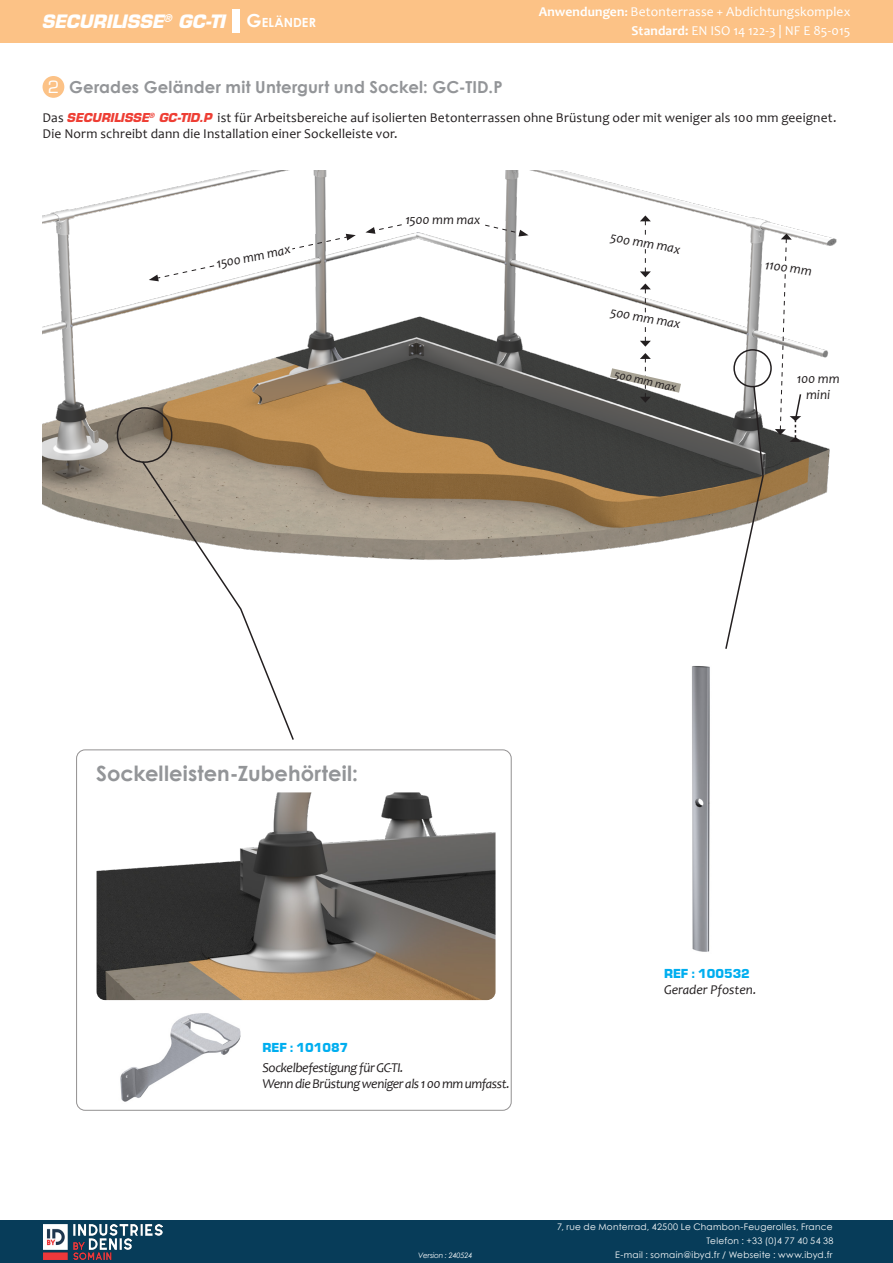
<style>
.page{position:relative;width:893px;height:1263px;background:#fff}
.page>*{position:absolute;margin:0;border:0;box-sizing:border-box;transform-origin:0 0}
.t1{font:700 21px "Century Gothic";color:#939598}
.t2{font:italic 700 18px "Eurostile LT Std";letter-spacing:-.01em;color:#fff}
.t3{font:700 16.5px "Century Gothic";letter-spacing:.01em;color:#939598}
.t4{font:16.5px "Eurostile";color:#fff}
.t5{font:13.5px "Candara";letter-spacing:.01em;color:#231f20}
.t6{font:italic 13.5px "Candara";letter-spacing:-.03em;color:#231f20}
.t7{font:13.5px/18.9px "Candara";letter-spacing:.01em;color:#fff;text-align:right}
.t8{font:italic 13.5px/16.2px "Candara";color:#231f20;text-align:center}
.t9{font:900 13.5px "Eurostile Becker";color:#00aeef}
.t10{font:italic 13.5px "Candara";letter-spacing:-.01em;color:#231f20}
.t11{font:italic 12px "Candara";color:#231f20}
.t12{font:9px/13.8px "Century Gothic";letter-spacing:.03em;color:#fff;text-align:right}
.t13{font:italic 7.5px "Century Gothic";letter-spacing:-.025em;color:#fff}
.s1{font-family:"Century Gothic";font-style:normal}
.s2{font-family:"Century Gothic";font-style:normal;font-size:12.6px}
.s3{font-weight:700}
.s4{font-weight:700;font-size:12px}
.s5{font-family:"Eurostile LT Std";font-weight:700;font-style:italic;font-size:12px;color:#ee3e34}
</style>
<div class="page">
<div style="left:0;top:0;width:893px;height:43px;background:#fcc286"></div>
<div style="left:232px;top:9px;width:8px;height:24px;background:#fff"></div>
<div style="left:0;top:1220px;width:893px;height:43px;background:#073c59"></div>
<img style="left:43px;top:1225px;width:120px;height:34px">
<img style="left:43px;top:170px;width:793px;height:390px">
<svg style="left:599px;top:283px;width:93px;height:64px"></svg>
<svg style="left:365px;top:215px;width:164px;height:21px"></svg>
<svg style="left:610px;top:353px;width:71px;height:50px"></svg>
<svg style="left:149px;top:234px;width:207px;height:47px"></svg>
<div style="left:405px;top:214px;width:76px;height:11px;background:#fff"></div>
<svg style="left:599px;top:215px;width:93px;height:62px"></svg>
<div style="left:43px;top:76px;width:21px;height:22px;background:#fcc286;border-radius:50%"></div>
<div style="left:117px;top:407px;width:55px;height:56px;border:2px solid #231f20;border-radius:50%"></div>
<svg style="left:140px;top:460px;width:155px;height:280px"></svg>
<img style="left:692px;top:666px;width:18px;height:286px">
<svg style="left:724px;top:234px;width:91px;height:415px"></svg>
<img style="left:97px;top:792px;width:398px;height:208px">
<img style="left:120px;top:1013px;width:121px;height:89px">
<h2 class="t2" style="left:41px;top:10px;width:276px">SECURILISSE<sup>®</sup> GC-TI <span class="s1">G</span><span class="s2">ELÄNDER</span></h2>
<p class="t7" style="left:539px;top:2px;width:313px"><span class="s3">Anwendungen</span><span class="s4">:</span> Betonterrasse + Abdichtungskomplex<br><span class="s3">Standard:</span> EN ISO 14 122-3 | NF E 85-015</p>
<p class="t4" style="left:48px;top:77px;width:13px">2</p>
<p class="t3" style="left:69px;top:75px;width:435px">Gerades Geländer mit Untergurt und Sockel: GC-TID.P</p>
<p class="t5" style="left:43px;top:109px;width:795px">Das <span class="s5">SECURILISSE</span><sup>®</sup> <span class="s5">GC-TID.P</span> ist für Arbeitsbereiche auf isolierten Betonterrassen ohne Brüstung oder mit weniger als 100 mm geeignet.</p>
<p class="t5" style="left:43px;top:125px;width:357px">Die Norm schreibt dann die Installation einer Sockelleiste vor.</p>
<p class="t6" style="left:215px;top:255px;width:77px;rotate:-11deg">1500 mm max</p>
<p class="t10" style="left:405px;top:211px;width:77px">1500 mm max</p>
<p class="t6" style="left:612px;top:229px;width:72px;rotate:10deg">500 mm max</p>
<p class="t6" style="left:612px;top:303px;width:72px;rotate:10deg">500 mm max</p>
<p class="t11" style="left:616px;top:366px;width:65px;rotate:13deg">500 mm max</p>
<p class="t6" style="left:767px;top:256px;width:49px;rotate:9deg">1100 mm</p>
<p class="t8" style="left:797px;top:370px;width:44px">100 mm mini</p>
<p class="t1" style="left:96px;top:758px;width:263px">Sockelleisten-Zubehörteil:</p>
<p class="t9" style="left:263px;top:1039px;width:87px">REF : 101087</p>
<p class="t6" style="left:263px;top:1059px;width:143px">Sockelbefestigung für GC-TI.</p>
<p class="t6" style="left:263px;top:1075px;width:249px">Wenn die Brüstung weniger als 1 00 mm umfasst.</p>
<p class="t9" style="left:664px;top:966px;width:87px">REF : 100532</p>
<p class="t8" style="left:664px;top:981px;width:94px">Gerader Pfosten.</p>
<p class="t12" style="left:557px;top:1220px;width:278px">7, rue de Monterrad, 42500 Le Chambon-Feugerolles, France<br>Telefon : +33 (0)4 77 40 54 38</p>
<p class="t13" style="left:418px;top:1250px;width:56px">Version : 240524</p>
<p class="t12" style="left:615px;top:1248px;width:219px">E-mail : somain@ibyd.fr / Webseite : www.ibyd.fr</p>
</div>
